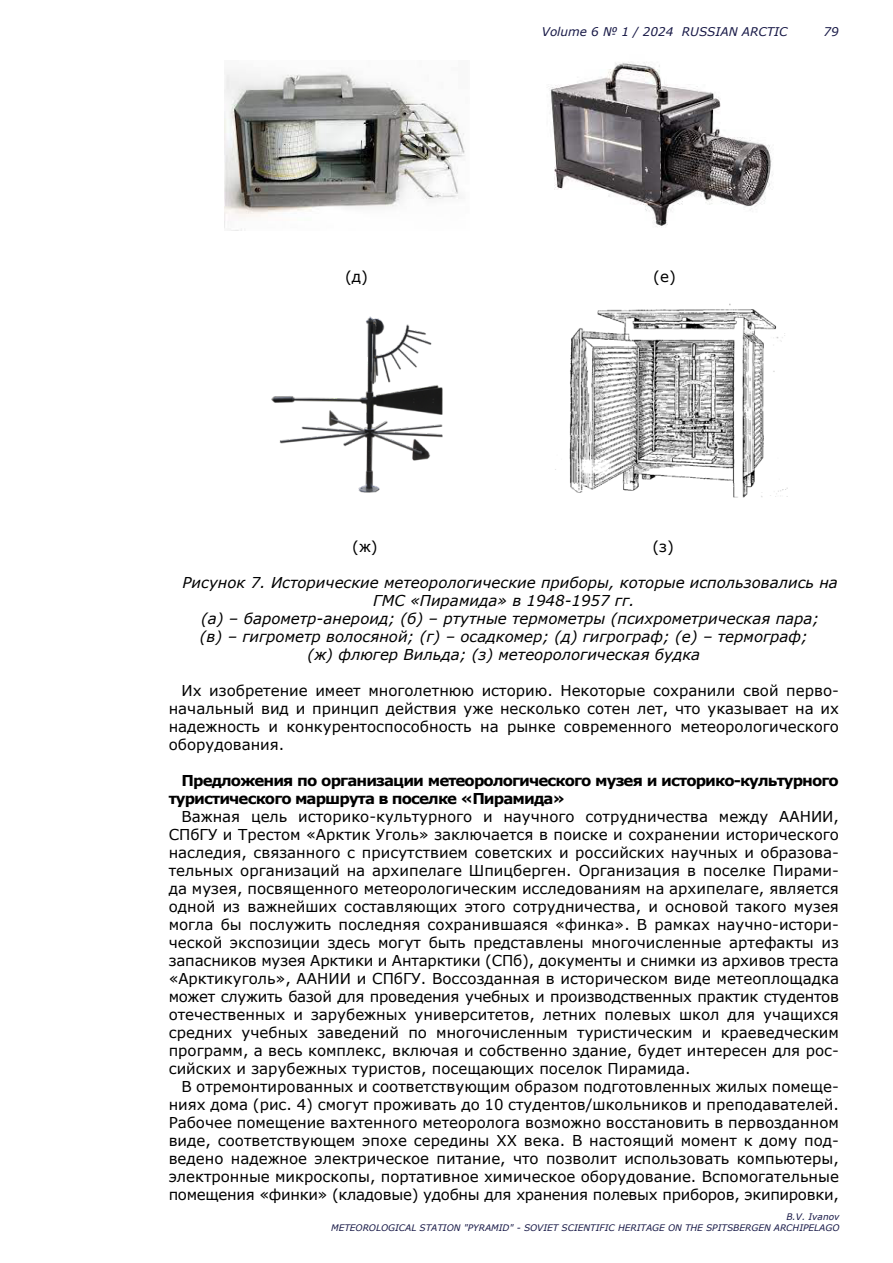
<style>
.page{position:relative;width:893px;height:1263px;background:#fff}
.page>*{position:absolute;margin:0;border:0;box-sizing:border-box;transform-origin:0 0}
.t1{font:15px/18px "Verdana";color:#000;text-align:justify}
.t2{font:italic 15px "Verdana";color:#000}
.t3{font:700 15px/18px "Verdana";letter-spacing:-.06em;color:#000}
.t4{font:italic 12px "Verdana";color:#171846}
.t5{font:italic 9px/10.8px "Verdana";color:#171846;text-align:right}
</style>
<div class="page">
<img style="left:225px;top:71px;width:240px;height:160px">
<img style="left:549px;top:62px;width:224px;height:165px">
<img style="left:271px;top:316px;width:172px;height:177px">
<img style="left:555px;top:304px;width:232px;height:194px">
<p class="t4" style="left:542px;top:24px;width:247px">Volume 6 № 1 / 2024 RUSSIAN ARCTIC</p>
<p class="t4" style="left:823px;top:24px;width:17px">79</p>
<p class="t1" style="left:345px;top:267px;width:24px">(д)</p>
<p class="t1" style="left:653px;top:267px;width:24px">(е)</p>
<p class="t1" style="left:352px;top:537px;width:27px">(ж)</p>
<p class="t1" style="left:652px;top:537px;width:23px">(з)</p>
<p class="t2" style="left:183px;top:572px;width:657px">Рисунок 7. Исторические метеорологические приборы, которые использовались на</p>
<p class="t2" style="left:373px;top:590px;width:263px">ГМС «Пирамида» в 1948-1957 гг.</p>
<p class="t2" style="left:201px;top:608px;width:620px">(а) – барометр-анероид; (б) – ртутные термометры (психрометрическая пара;</p>
<p class="t2" style="left:200px;top:626px;width:610px">(в) – гигрометр волосяной; (г) – осадкомер; (д) гигрограф; (е) – термограф;</p>
<p class="t2" style="left:308px;top:644px;width:394px">(ж) флюгер Вильда; (з) метеорологическая будка</p>
<p class="t1" style="left:169px;top:681px;width:672px;text-indent:13px">Их изобретение имеет многолетнюю историю. Некоторые сохранили свой перво&shy;начальный вид и принцип действия уже несколько сотен лет, что указывает на их надежность и конкурентоспособность на рынке современного метеорологического оборудования.</p>
<p class="t3" style="left:169px;top:771px;width:672px;text-indent:13px">Предложения по организации метеорологического музея и историко-культурного туристического маршрута в поселке «Пирамида»</p>
<p class="t1" style="left:169px;top:807px;width:672px;text-indent:13px">Важная цель историко-культурного и научного сотрудничества между ААНИИ, СПбГУ и Трестом «Арктик Уголь» заключается в поиске и сохранении исторического наследия, связанного с присутствием советских и российских научных и образова&shy;тельных организаций на архипелаге Шпицберген. Организация в поселке Пирами&shy;да музея, посвященного метеорологическим исследованиям на архипелаге, является одной из важнейших составляющих этого сотрудничества, и основой такого музея могла бы послужить последняя сохранившаяся «финка». В рамках научно-истори&shy;ческой экспозиции здесь могут быть представлены многочисленные артефакты из запасников музея Арктики и Антарктики (СПб), документы и снимки из архивов треста «Арктикуголь», ААНИИ и СПбГУ. Воссозданная в историческом виде метеоплощадка может служить базой для проведения учебных и производственных практик студентов отечественных и зарубежных университетов, летних полевых школ для учащихся средних учебных заведений по многочисленным туристическим и краеведческим программ, а весь комплекс, включая и собственно здание, будет интересен для рос&shy;сийских и зарубежных туристов, посещающих поселок Пирамида.</p>
<p class="t1" style="left:169px;top:1077px;width:672px;text-indent:13px">В отремонтированных и соответствующим образом подготовленных жилых помеще&shy;ниях дома (рис. 4) смогут проживать до 10 студентов/школьников и преподавателей.<br>Рабочее помещение вахтенного метеоролога возможно восстановить в первозданном виде, соответствующем эпохе середины ХХ века. В настоящий момент к дому под&shy;ведено надежное электрическое питание, что позволит использовать компьютеры, электронные микроскопы, портативное химическое оборудование. Вспомогательные помещения «финки» (кладовые) удобны для хранения полевых приборов, экипировки,</p>
<p class="t5" style="left:331px;top:1211px;width:510px">B.V. Ivanov<br>METEOROLOGICAL STATION "PYRAMID" - SOVIET SCIENTIFIC HERITAGE ON THE SPITSBERGEN ARCHIPELAGO</p>
</div>
